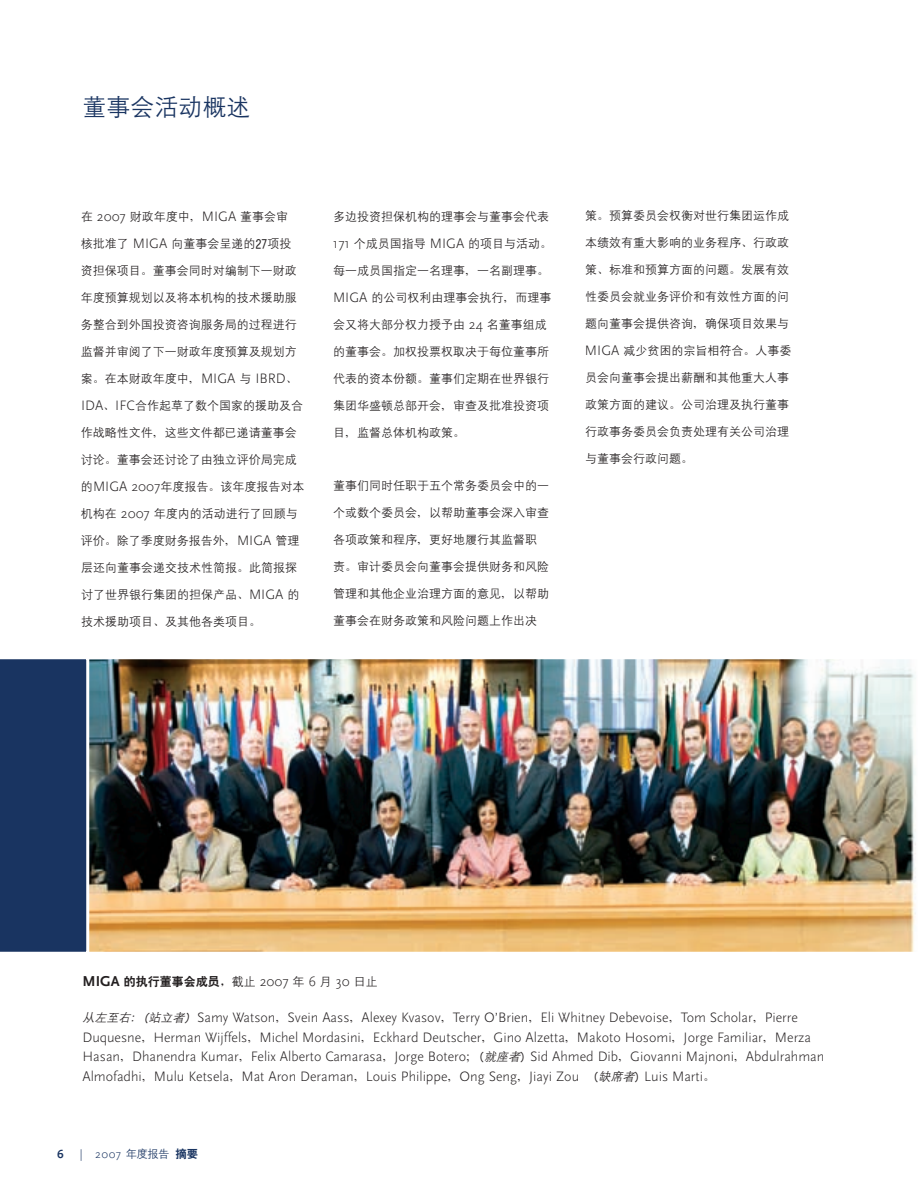
<style>
.page{position:relative;width:918px;height:1188px;background:#fff}
.page>*{position:absolute;margin:0;border:0;box-sizing:border-box;transform-origin:0 0}
.t1{font:24px "Denshan CSEG Medium GB";color:#193461}
.t2{font:300 14.25px/19.5px "Scala Sans";color:#231f20}
.t3{font:12px "Denshan CSEG Medium GB";color:#231f20}
.t4{font:12px "Heiti CSEG Bold GB";color:#231f20}
.t5{font:300 12px "Scala Sans";color:#193461}
.s1{font-family:"Scala Sans";font-weight:300;font-size:14.25px}
.s2{font-family:"Scala Sans Caps";font-weight:700;font-size:15px}
.s3{font-family:"Denshan CSEG Medium GB"}
.s4{font-family:"Denshan CSEG Medium GB";font-weight:400;font-style:italic;font-size:12px}
.s5{font-family:"Denshan CSEG Medium GB";font-weight:400;font-size:12px}
.s6{font-family:"Denshan CSEG Medium GB";font-weight:400;font-size:11.25px}
.s7{font-family:"Heiti CSEG Bold GB";font-weight:400;font-size:11.25px}
</style>
<div class="page">
<img style="left:89px;top:659px;width:827px;height:293px">
<div style="left:0;top:659px;width:87px;height:293px;background:#193461"></div>
<h1 class="t1" style="left:82px;top:94px;width:169px">董事会活动概述</h1>
<p class="t3" style="left:81px;top:210px;width:209px">在 <span class="s1">2007</span> 财政年度中，<span class="s1">MIGA</span> 董事会审</p>
<p class="t3" style="left:81px;top:237px;width:212px">核批准了 <span class="s1">MIGA</span> 向董事会呈递的27项投</p>
<p class="t3" style="left:81px;top:264px;width:217px">资担保项目。董事会同时对编制下一财政</p>
<p class="t3" style="left:81px;top:291px;width:217px">年度预算规划以及将本机构的技术援助服</p>
<p class="t3" style="left:81px;top:318px;width:217px">务整合到外国投资咨询服务局的过程进行</p>
<p class="t3" style="left:81px;top:345px;width:217px">监督并审阅了下一财政年度预算及规划方</p>
<p class="t3" style="left:81px;top:372px;width:218px">案。在本财政年度中，<span class="s1">MIGA</span> 与 <span class="s1">IBRD</span>、</p>
<p class="t3" style="left:81px;top:399px;width:224px"><span class="s1">IDA</span>、<span class="s1">IFC</span>合作起草了数个国家的援助及合</p>
<p class="t3" style="left:81px;top:426px;width:217px">作战略性文件，这些文件都已递请董事会</p>
<p class="t3" style="left:81px;top:453px;width:217px">讨论。董事会还讨论了由独立评价局完成</p>
<p class="t3" style="left:81px;top:480px;width:225px">的<span class="s1">MIGA 2007</span>年度报告。该年度报告对本</p>
<p class="t3" style="left:81px;top:507px;width:218px">机构在 <span class="s1">2007</span> 年度内的活动进行了回顾与</p>
<p class="t3" style="left:81px;top:534px;width:220px">评价。除了季度财务报告外，<span class="s1">MIGA</span> 管理</p>
<p class="t3" style="left:81px;top:561px;width:217px">层还向董事会递交技术性简报。此简报探</p>
<p class="t3" style="left:81px;top:588px;width:220px">讨了世界银行集团的担保产品、<span class="s1">MIGA</span> 的</p>
<p class="t3" style="left:81px;top:615px;width:181px">技术援助项目、及其他各类项目。</p>
<p class="t3" style="left:333px;top:210px;width:217px">多边投资担保机构的理事会与董事会代表</p>
<p class="t3" style="left:333px;top:237px;width:221px"><span class="s1">171</span> 个成员国指导 <span class="s1">MIGA</span> 的项目与活动。</p>
<p class="t3" style="left:333px;top:264px;width:217px">每一成员国指定一名理事，一名副理事。</p>
<p class="t3" style="left:333px;top:291px;width:220px"><span class="s1">MIGA</span> 的公司权利由理事会执行，而理事</p>
<p class="t3" style="left:333px;top:318px;width:215px">会又将大部分权力授予由 <span class="s1">24</span> 名董事组成</p>
<p class="t3" style="left:333px;top:345px;width:217px">的董事会。加权投票权取决于每位董事所</p>
<p class="t3" style="left:333px;top:372px;width:217px">代表的资本份额。董事们定期在世界银行</p>
<p class="t3" style="left:333px;top:399px;width:217px">集团华盛顿总部开会，审查及批准投资项</p>
<p class="t3" style="left:333px;top:426px;width:133px">目，监督总体机构政策。</p>
<p class="t3" style="left:333px;top:479px;width:217px">董事们同时任职于五个常务委员会中的一</p>
<p class="t3" style="left:333px;top:506px;width:217px">个或数个委员会，以帮助董事会深入审查</p>
<p class="t3" style="left:333px;top:533px;width:205px">各项政策和程序，更好地履行其监督职</p>
<p class="t3" style="left:333px;top:560px;width:217px">责。审计委员会向董事会提供财务和风险</p>
<p class="t3" style="left:333px;top:587px;width:217px">管理和其他企业治理方面的意见，以帮助</p>
<p class="t3" style="left:333px;top:614px;width:205px">董事会在财务政策和风险问题上作出决</p>
<p class="t3" style="left:585px;top:210px;width:205px">策。预算委员会权衡对世行集团运作成</p>
<p class="t3" style="left:585px;top:237px;width:205px">本绩效有重大影响的业务程序、行政政</p>
<p class="t3" style="left:585px;top:264px;width:205px">策、标准和预算方面的问题。发展有效</p>
<p class="t3" style="left:585px;top:291px;width:205px">性委员会就业务评价和有效性方面的问</p>
<p class="t3" style="left:585px;top:318px;width:205px">题向董事会提供咨询，确保项目效果与</p>
<p class="t3" style="left:585px;top:345px;width:208px"><span class="s1">MIGA</span> 减少贫困的宗旨相符合。人事委</p>
<p class="t3" style="left:585px;top:372px;width:206px">员会向董事会提出薪酬和其他重大人事</p>
<p class="t3" style="left:585px;top:399px;width:206px">政策方面的建议。公司治理及执行董事</p>
<p class="t3" style="left:585px;top:426px;width:206px">行政事务委员会负责处理有关公司治理</p>
<p class="t3" style="left:585px;top:453px;width:109px">与董事会行政问题。</p>
<p class="t4" style="left:82px;top:975px;width:297px"><span class="s2">MIGA</span> 的执行董事会成员，<span class="s3">截止</span> <span class="s1">2007</span> <span class="s3">年</span> <span class="s1">6</span> <span class="s3">月</span> <span class="s1">30</span> <span class="s3">日止</span></p>
<p class="t2" style="left:82px;top:1008px;width:743px"><span class="s4">从左至右：(站立者)</span> Samy Watson<span class="s5">，</span>Svein Aass<span class="s5">，</span>Alexey Kvasov<span class="s5">，</span>Terry O’Brien<span class="s5">，</span>Eli Whitney Debevoise<span class="s5">，</span>Tom Scholar<span class="s5">，</span>Pierre Duquesne<span class="s5">，</span>Herman Wijffels<span class="s5">，</span>Michel Mordasini<span class="s5">，</span>Eckhard Deutscher<span class="s5">，</span>Gino Alzetta<span class="s5">，</span>Makoto Hosomi<span class="s5">，</span>Jorge Familiar<span class="s5">，</span>Merza Hasan<span class="s5">，</span>Dhanendra Kumar<span class="s5">，</span>Felix Alberto Camarasa<span class="s5">，</span>Jorge Botero<span class="s5">；(</span><span class="s4">就座者</span><span class="s5">)</span> Sid Ahmed Dib<span class="s5">，</span>Giovanni Majnoni<span class="s5">，</span>Abdulrahman Almofadhi<span class="s5">，</span>Mulu Ketsela<span class="s5">，</span>Mat Aron Deraman<span class="s5">，</span>Louis Philippe<span class="s5">，</span>Ong Seng<span class="s5">，</span>Jiayi Zou <span class="s5">(</span><span class="s4">缺席者</span><span class="s5">)</span> Luis Marti<span class="s5">。</span></p>
<p class="t5" style="left:80px;top:1147px;width:120px">| 2007 <span class="s6">年度报告</span> <span class="s7">摘要</span></p>
</div>
